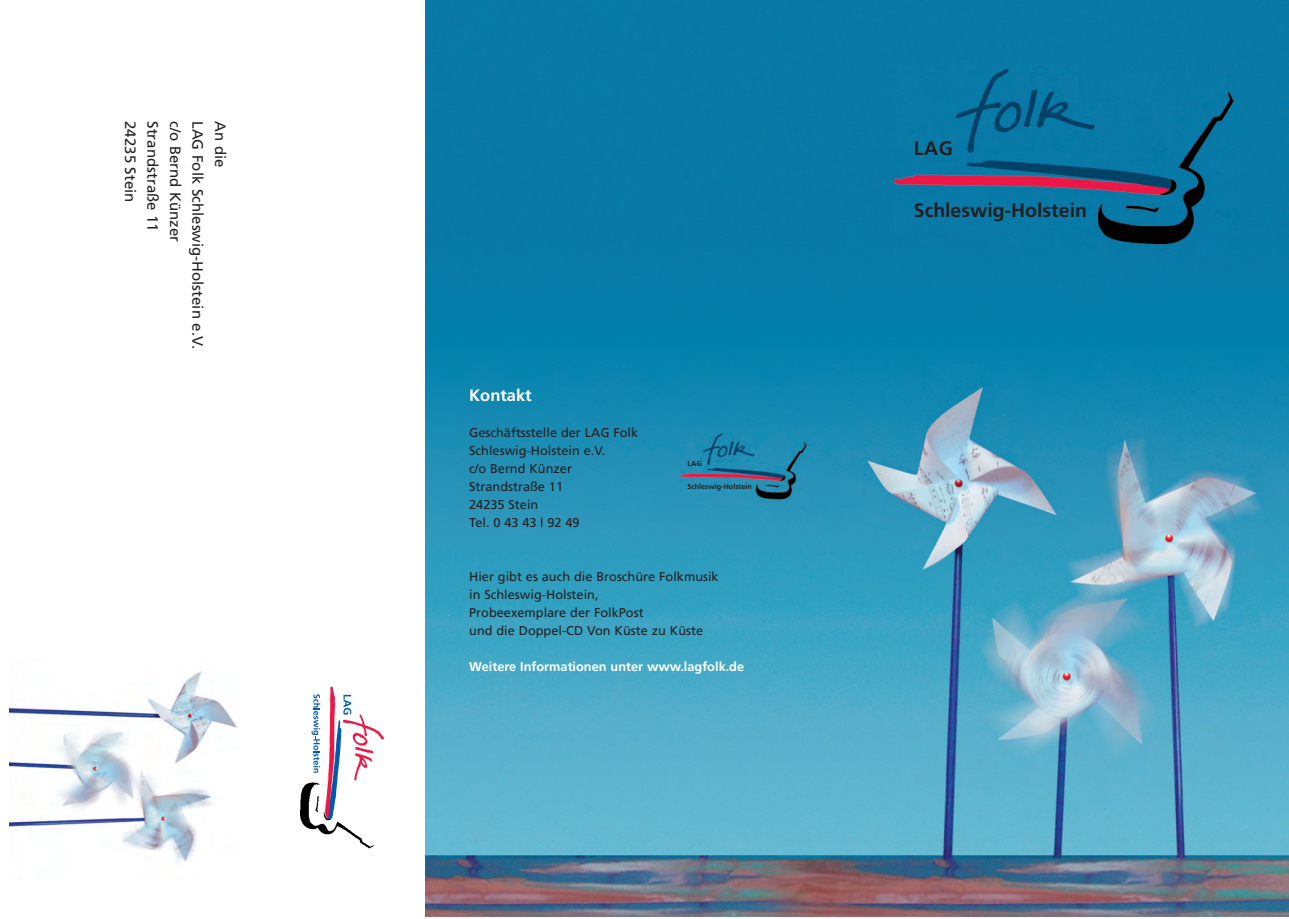
<style>
.page{position:relative;width:1289px;height:919px;background:#fff}
.page>*{position:absolute;margin:0;border:0;box-sizing:border-box;transform-origin:0 0}
.t1{font:700 19.5px "Frutiger";color:#231f20}
.t2{font:700 16.5px "Frutiger";color:#fff}
.t3{font:15px "Frutiger";color:#231f20}
.t4{font:12.75px/18px "Frutiger";color:#231f20}
.t5{font:700 12.75px "Frutiger";color:#fff}
.t6{font:700 7.2px "Frutiger";color:#231f20}
</style>
<div class="page">
<img style="left:425px;top:0;width:863px;height:916px">
<img style="left:894px;top:65px;width:345px;height:194px">
<img style="left:680px;top:432px;width:128px;height:72px">
<img style="left:300px;top:788px;width:74px;height:61px">
<img style="left:320px;top:789px;width:30px;height:55px">
<img style="left:341px;top:712px;width:43px;height:77px">
<img style="left:303px;top:686px;width:38px;height:150px">
<svg style="left:343px;top:694px;width:8px;height:20px"></svg>
<svg style="left:311px;top:694px;width:9px;height:78px"></svg>
<img style="left:9px;top:670px;width:229px;height:193px">
<p class="t3" style="left:136px;top:121px;width:83px;rotate:90deg">24235 Stein</p>
<p class="t3" style="left:159px;top:121px;width:112px;rotate:90deg">Strandstraße 11</p>
<p class="t3" style="left:181px;top:121px;width:122px;rotate:90deg">c/o Bernd Künzer</p>
<p class="t3" style="left:204px;top:121px;width:229px;rotate:90deg">LAG Folk Schleswig-Holstein e.V.</p>
<p class="t3" style="left:226px;top:121px;width:48px;rotate:90deg">An die</p>
<p class="t2" style="left:469px;top:389px;width:64px">Kontakt</p>
<p class="t4" style="left:469px;top:424px;width:170px">Geschäftsstelle der LAG Folk<br>Schleswig-Holstein e.V.<br>c/o Bernd Künzer<br>Strandstraße 11<br>24235 Stein<br>Tel. 0 43 43 | 92 49</p>
<p class="t6" style="left:687px;top:460px;width:16px">LAG</p>
<p class="t6" style="left:687px;top:483px;width:66px">Schleswig-Holstein</p>
<p class="t4" style="left:469px;top:568px;width:251px">Hier gibt es auch die Broschüre Folkmusik in Schleswig-Holstein,<br>Probeexemplare der FolkPost<br>und die Doppel-CD Von Küste zu Küste</p>
<p class="t5" style="left:469px;top:661px;width:276px">Weitere Informationen unter www.lagfolk.de</p>
<h1 class="t1" style="left:913px;top:141px;width:40px">LAG</h1>
<h1 class="t1" style="left:913px;top:202px;width:175px">Schleswig-Holstein</h1>
</div>
